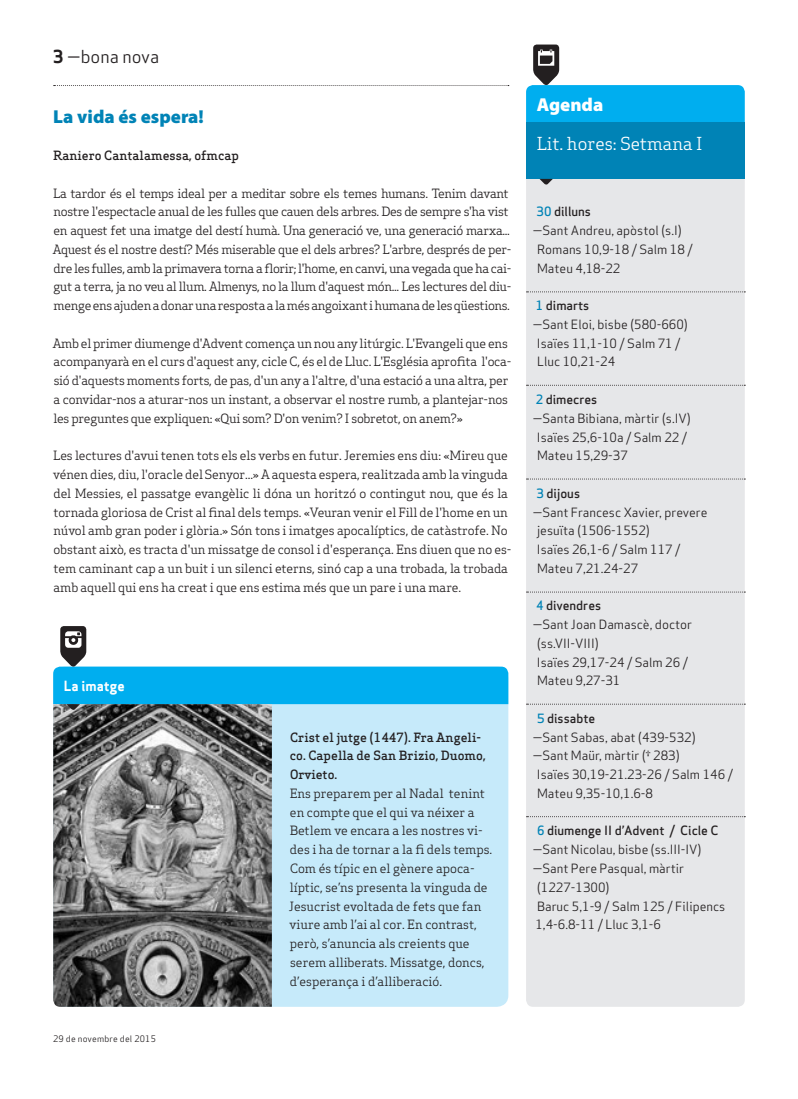
<style>
.page{position:relative;width:798px;height:1099px;background:#fff}
.page>*{position:absolute;margin:0;border:0;box-sizing:border-box;transform-origin:0 0}
.Titular_Petit{font:900 18.75px "Myriad Pro";color:#0083b6}
.Titular_Secció{font:900 18.75px "Myriad Pro";color:#fff}
.Subtitol_Secció{font:17.5px "Apex Serif";color:#fff}
.Capçalera{font:17.5px "Apex Sans Book T";color:#231f20}
.Titular_Secció_Petit{font:13.75px "Apex Sans Bold T";color:#fff}
.Text_General{font:12.5px/18.8px "Apex Serif";letter-spacing:-.02em;color:#231f20}
.Text_General-2{font:12.5px/18.8px "Apex Sans Book T";color:#231f20}
.Text_General-3{font:12.5px/18.8px "Apex Serif";color:#231f20}
.Text_General-4{font:12.5px "Apex Sans Medium T";color:#231f20}
.Text_General-5{font:500 12.5px/18.8px "Apex Serif";color:#231f20}
.Autors{font:500 12.5px "Apex Serif";color:#231f20}
.Data_Peu{font:8.75px "Apex Sans Book T";letter-spacing:.02em;color:#231f20}
.s1{font-family:"Apex Sans Bold T"}
.s2{color:#0083b6}
</style>
<div class="page">
<div style="left:526px;top:179px;width:218px;height:827px;background:#e6e7e9"></div>
<svg style="left:526px;top:291px;width:219px;height:1px"></svg>
<svg style="left:526px;top:478px;width:219px;height:1px"></svg>
<svg style="left:526px;top:591px;width:219px;height:1px"></svg>
<svg style="left:526px;top:385px;width:219px;height:1px"></svg>
<svg style="left:526px;top:816px;width:219px;height:1px"></svg>
<svg style="left:526px;top:703px;width:219px;height:1px"></svg>
<svg style="left:54px;top:85px;width:454px;height:1px"></svg>
<div style="left:526px;top:123px;width:218px;height:56px;background:#0083b6"></div>
<svg style="left:526px;top:45px;width:218px;height:78px"></svg>
<svg style="left:539px;top:179px;width:13px;height:6px"></svg>
<div style="left:53px;top:666px;width:455px;height:340px;background:#c6eafa;border-radius:11px"></div>
<img style="left:53px;top:710px;width:219px;height:296px">
<svg style="left:53px;top:626px;width:455px;height:84px"></svg>
<p class="Capçalera" style="left:53px;top:46px;width:107px"><span class="s1">3</span> —bona nova</p>
<p class="Titular_Petit" style="left:53px;top:104px;width:152px">La vida és espera!</p>
<p class="Autors" style="left:53px;top:148px;width:187px">Raniero Cantalamessa, ofmcap</p>
<p class="Text_General" style="left:53px;top:183px;width:460px">La tardor és el temps ideal per a meditar sobre els temes humans. Tenim davant nostre l'espectacle anual de les fulles que cauen dels arbres. Des de sempre s'ha vist en aquest fet una imatge del destí humà. Una generació ve, una generació marxa...<br>Aquest és el nostre destí? Més miserable que el dels arbres? L'arbre, després de per&shy;dre les fulles, amb la primavera torna a florir; l'home, en canvi, una vegada que ha cai&shy;gut a terra, ja no veu al llum. Almenys, no la llum d'aquest món... Les lectures del diu&shy;menge ens ajuden a donar una resposta a la més angoixant i humana de les qüestions.</p>
<p class="Text_General" style="left:53px;top:333px;width:460px">Amb el primer diumenge d'Advent comença un nou any litúrgic. L'Evangeli que ens acompanyarà en el curs d'aquest any, cicle C, és el de Lluc. L'Església aprofita l'oca&shy;sió d'aquests moments forts, de pas, d'un any a l'altre, d'una estació a una altra, per a convidar-nos a aturar-nos un instant, a observar el nostre rumb, a plantejar-nos les preguntes que expliquen: «Qui som? D'on venim? I sobretot, on anem?»</p>
<p class="Text_General" style="left:53px;top:446px;width:459px">Les lectures d'avui tenen tots els els verbs en futur. Jeremies ens diu: «Mireu que vénen dies, diu, l'oracle del Senyor...» A aquesta espera, realitzada amb la vinguda del Messies, el passatge evangèlic li dóna un horitzó o contingut nou, que és la tornada gloriosa de Crist al final dels temps. «Veuran venir el Fill de l'home en un núvol amb gran poder i glòria.» Són tons i imatges apocalíptics, de catàstrofe. No obstant això, es tracta d'un missatge de consol i d'esperança. Ens diuen que no es&shy;tem caminant cap a un buit i un silenci eterns, sinó cap a una trobada, la trobada amb aquell qui ens ha creat i que ens estima més que un pare i una mare.</p>
<p class="Titular_Secció_Petit" style="left:64px;top:677px;width:62px">La imatge</p>
<p class="Data_Peu" style="left:53px;top:1032px;width:104px">29 de novembre del 2015</p>
<p class="Text_General-5" style="left:290px;top:727px;width:197px">Crist el jutge (1447). Fra Angeli&shy;co. Capella de San Brizio, Duomo,<br>Orvieto.</p>
<p class="Text_General-3" style="left:289px;top:783px;width:205px">Ens preparem per al Nadal tenint en compte que el qui va néixer a Betlem ve encara a les nostres vi&shy;des i ha de tornar a la fi dels temps.<br>Com és típic en el gènere apoca&shy;líptic, se’ns presenta la vinguda de Jesucrist evoltada de fets que fan viure amb l’ai al cor. En contrast, però, s’anuncia als creients que serem alliberats. Missatge, doncs, d’esperança i d’alliberació.</p>
<p class="Titular_Secció" style="left:536px;top:92px;width:68px">Agenda</p>
<p class="Subtitol_Secció" style="left:536px;top:133px;width:167px">Lit. hores: Setmana I</p>
<p class="Text_General-4" style="left:536px;top:204px;width:56px"><span class="s2">30</span> dilluns</p>
<p class="Text_General-2" style="left:532px;top:221px;width:150px">—Sant Andreu, apòstol (s.I)</p>
<p class="Text_General-2" style="left:537px;top:240px;width:157px">Romans 10,9-18 / Salm 18 /</p>
<p class="Text_General-2" style="left:537px;top:258px;width:85px">Mateu 4,18-22</p>
<p class="Text_General-4" style="left:535px;top:297px;width:55px"><span class="s2">1</span> dimarts</p>
<p class="Text_General-2" style="left:532px;top:315px;width:156px">—Sant Eloi, bisbe (580-660)</p>
<p class="Text_General-2" style="left:536px;top:333px;width:145px">Isaïes 11,1-10 / Salm 71 /</p>
<p class="Text_General-2" style="left:537px;top:352px;width:79px">Lluc 10,21-24</p>
<p class="Text_General-4" style="left:535px;top:391px;width:63px"><span class="s2">2</span> dimecres</p>
<p class="Text_General-2" style="left:532px;top:408px;width:159px">—Santa Bibiana, màrtir (s.IV)</p>
<p class="Text_General-2" style="left:536px;top:427px;width:151px">Isaïes 25,6-10a / Salm 22 /</p>
<p class="Text_General-2" style="left:537px;top:446px;width:92px">Mateu 15,29-37</p>
<p class="Text_General-4" style="left:536px;top:485px;width:45px"><span class="s2">3</span> dijous</p>
<p class="Text_General-2" style="left:537px;top:502px;width:172px;text-indent:-4px">—Sant Francesc Xavier, prevere jesuïta (1506-1552)</p>
<p class="Text_General-2" style="left:536px;top:540px;width:145px">Isaïes 26,1-6 / Salm 117 /</p>
<p class="Text_General-2" style="left:537px;top:558px;width:103px">Mateu 7,21.24-27</p>
<p class="Text_General-4" style="left:536px;top:597px;width:67px"><span class="s2">4</span> divendres</p>
<p class="Text_General-2" style="left:532px;top:615px;width:161px">—Sant Joan Damascè, doctor</p>
<p class="Text_General-2" style="left:537px;top:633px;width:63px">(ss.VII-VIII)</p>
<p class="Text_General-2" style="left:536px;top:652px;width:152px">Isaïes 29,17-24 / Salm 26 /</p>
<p class="Text_General-2" style="left:537px;top:671px;width:85px">Mateu 9,27-31</p>
<p class="Text_General-4" style="left:537px;top:710px;width:60px"><span class="s2">5</span> dissabte</p>
<p class="Text_General-2" style="left:532px;top:727px;width:164px">—Sant Sabas, abat (439-532)</p>
<p class="Text_General-2" style="left:532px;top:746px;width:148px">—Sant Maür, màrtir († 283)</p>
<p class="Text_General-2" style="left:536px;top:765px;width:197px">Isaïes 30,19-21.23-26 / Salm 146 /<br>Mateu 9,35-10,1.6-8</p>
<p class="Text_General-4" style="left:537px;top:822px;width:183px"><span class="s2">6</span> diumenge II d’Advent / Cicle C</p>
<p class="Text_General-2" style="left:532px;top:840px;width:170px">—Sant Nicolau, bisbe (ss.III-IV)</p>
<p class="Text_General-2" style="left:532px;top:858px;width:153px">—Sant Pere Pasqual, màrtir</p>
<p class="Text_General-2" style="left:537px;top:877px;width:74px">(1227-1300)</p>
<p class="Text_General-2" style="left:535px;top:896px;width:191px">Baruc 5,1-9 / Salm 125 / Filipencs<br>1,4-6.8-11 / Lluc 3,1-6</p>
</div>
